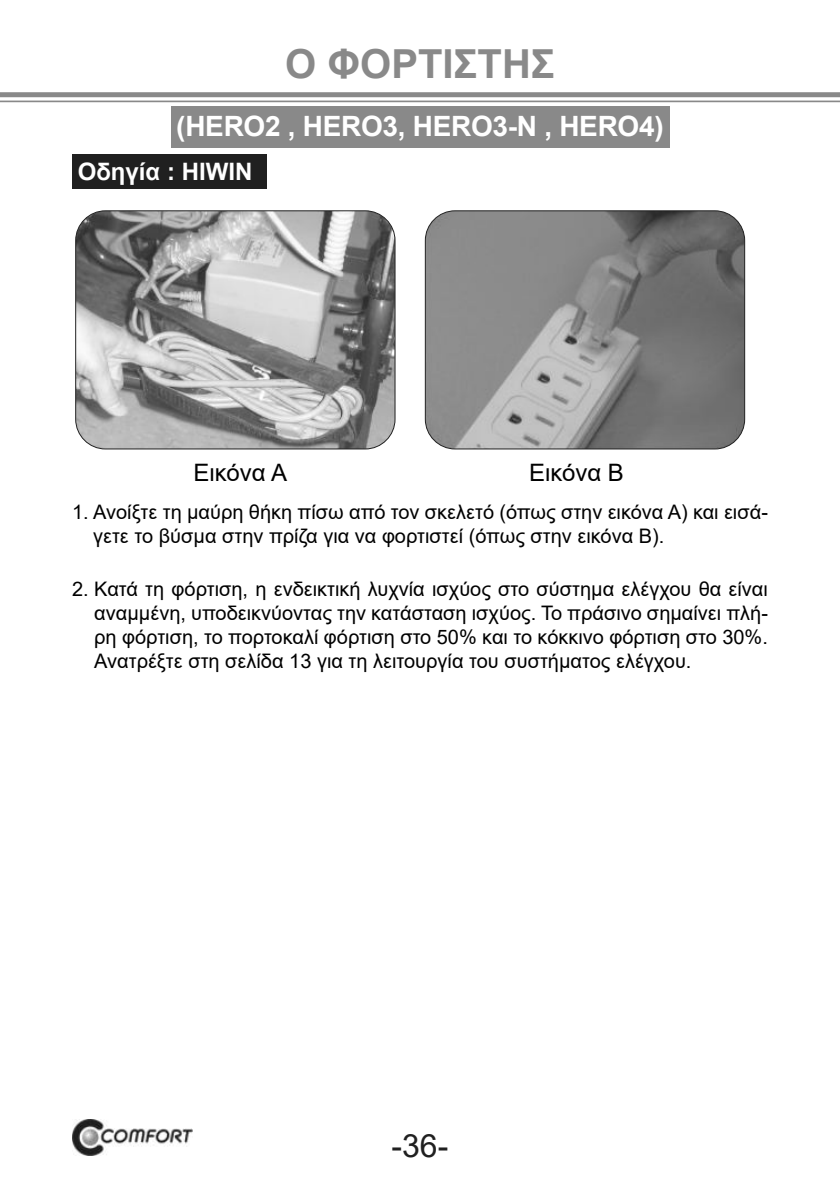
<style>
.page{position:relative;width:840px;height:1192px;background:#fff}
.page>*{position:absolute;margin:0;border:0;box-sizing:border-box;transform-origin:0 0}
.t1{font:700 40px "Arial";color:#898989}
.t2{font:32px "Arial";color:#202020}
.t3{font:700 28px "Arial";letter-spacing:-.01em;color:#fff}
.t4{font:24px "Arial";color:#010101}
.t5{font:700 24px "Arial";color:#fff}
.t6{font:20px/24px "Arial";color:#010101}
</style>
<div class="page">
<img style="left:425px;top:211px;width:320px;height:238px">
<div style="left:425px;top:211px;width:320px;height:238px;border:1px solid #202020;border-radius:30px"></div>
<img style="left:76px;top:211px;width:319px;height:238px">
<div style="left:76px;top:211px;width:319px;height:238px;border:1px solid #202020;border-radius:30px"></div>
<img style="left:73px;top:1120px;width:119px;height:36px">
<div style="left:0;top:92px;width:840px;height:5px;background:#898989"></div>
<hr style="left:0;top:101px;width:840px;height:1px;background:#898989">
<div style="left:171px;top:106px;width:498px;height:41px;background:#898989"></div>
<div style="left:72px;top:155px;width:194px;height:34px;background:#202020"></div>
<h1 class="t1" style="left:285px;top:36px;width:271px">Ο ΦΟΡΤΙΣΤΗΣ</h1>
<h3 class="t3" style="left:176px;top:106px;width:489px">(HERO2 , HERO3, HERO3-N , HERO4)</h3>
<p class="t5" style="left:78px;top:155px;width:176px">Οδηγία : HIWIN</p>
<p class="t4" style="left:194px;top:456px;width:95px">Εικόνα Α</p>
<p class="t4" style="left:529px;top:456px;width:96px">Εικόνα Β</p>
<p class="t6" style="left:93px;top:500px;width:676px;text-indent:-21px">1. Ανοίξτε τη μαύρη θήκη πίσω από τον σκελετό (όπως στην εικόνα Α) και εισά&shy;γετε το βύσμα στην πρίζα για να φορτιστεί (όπως στην εικόνα Β).</p>
<p class="t6" style="left:94px;top:577px;width:675px;text-align:justify;text-indent:-22px">2. Κατά τη φόρτιση, η ενδεικτική λυχνία ισχύος στο σύστημα ελέγχου θα είναι αναμμένη, υποδεικνύοντας την κατάσταση ισχύος. Το πράσινο σημαίνει πλή&shy;ρη φόρτιση, το πορτοκαλί φόρτιση στο 50% και το κόκκινο φόρτιση στο 30%.<br>Ανατρέξτε στη σελίδα 13 για τη λειτουργία του συστήματος ελέγχου.</p>
<h2 class="t2" style="left:392px;top:1134px;width:58px">-36-</h2>
</div>
